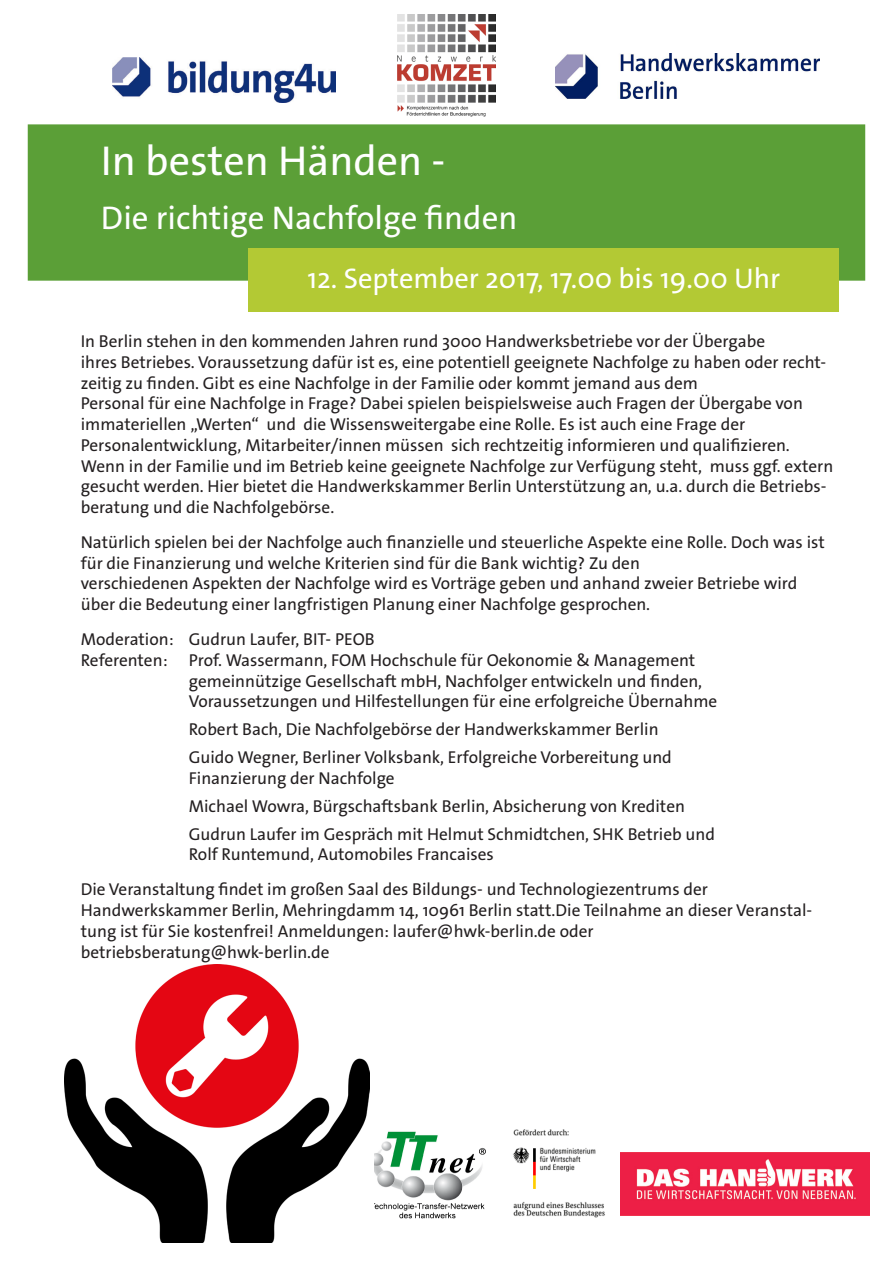
<style>
.page{position:relative;width:893px;height:1263px;background:#fff}
.page>*{position:absolute;margin:0;border:0;box-sizing:border-box;transform-origin:0 0}
.t1{font:42px "The Sans Os F";color:#fff}
.t2{font:33px "The Sans Os F";color:#fff}
.t3{font:28.5px "The Sans Os F";color:#fff}
.t4{font:17.25px/20.7px "The Sans Os F";color:#231f20}
</style>
<div class="page">
<div style="left:28px;top:124px;width:837px;height:157px;background:#5b9f37"></div>
<div style="left:249px;top:248px;width:590px;height:64px;background:#b3c934"></div>
<img style="left:113px;top:57px;width:223px;height:45px">
<img style="left:556px;top:54px;width:264px;height:44px">
<img style="left:513px;top:1129px;width:92px;height:89px">
<img style="left:397px;top:15px;width:99px;height:102px">
<img style="left:620px;top:1152px;width:250px;height:64px">
<img style="left:374px;top:1131px;width:112px;height:88px">
<img style="left:64px;top:965px;width:306px;height:278px">
<h1 class="t1" style="left:101px;top:134px;width:346px">In besten Händen -</h1>
<h2 class="t2" style="left:101px;top:197px;width:418px">Die richtige Nachfolge finden</h2>
<h3 class="t3" style="left:308px;top:260px;width:474px">12. September 2017, 17.00 bis 19.00 Uhr</h3>
<p class="t4" style="left:81px;top:331px;width:754px">In Berlin stehen in den kommenden Jahren rund 3000 Handwerksbetriebe vor der Übergabe<br>ihres Betriebes. Voraussetzung dafür ist es, eine potentiell geeignete Nachfolge zu haben oder recht&shy;zeitig zu finden. Gibt es eine Nachfolge in der Familie oder kommt jemand aus dem<br>Personal für eine Nachfolge in Frage? Dabei spielen beispielsweise auch Fragen der Übergabe von immateriellen „Werten“ und die Wissensweitergabe eine Rolle. Es ist auch eine Frage der Personalentwicklung, Mitarbeiter/innen müssen sich rechtzeitig informieren und qualifizieren.<br>Wenn in der Familie und im Betrieb keine geeignete Nachfolge zur Verfügung steht, muss ggf. extern gesucht werden. Hier bietet die Handwerkskammer Berlin Unterstützung an, u.a. durch die Betriebs&shy;beratung und die Nachfolgebörse.</p>
<p class="t4" style="left:81px;top:532px;width:746px">Natürlich spielen bei der Nachfolge auch finanzielle und steuerliche Aspekte eine Rolle. Doch was ist für die Finanzierung und welche Kriterien sind für die Bank wichtig? Zu den<br>verschiedenen Aspekten der Nachfolge wird es Vorträge geben und anhand zweier Betriebe wird über die Bedeutung einer langfristigen Planung einer Nachfolge gesprochen.</p>
<p class="t4" style="left:81px;top:629px;width:295px">Moderation: Gudrun Laufer, BIT- PEOB</p>
<p class="t4" style="left:81px;top:650px;width:616px">Referenten: Prof. Wassermann, FOM Hochschule für Oekonomie &amp; Management</p>
<p class="t4" style="left:189px;top:671px;width:515px">gemeinnützige Gesellschaft mbH, Nachfolger entwickeln und finden,</p>
<p class="t4" style="left:189px;top:691px;width:530px">Voraussetzungen und Hilfestellungen für eine erfolgreiche Übernahme</p>
<p class="t4" style="left:189px;top:716px;width:485px;line-height:27.9px">Robert Bach, Die Nachfolgebörse der Handwerkskammer Berlin<br>Guido Wegner, Berliner Volksbank, Erfolgreiche Vorbereitung und</p>
<p class="t4" style="left:189px;top:764px;width:528px;line-height:27.9px">Finanzierung der Nachfolge<br>Michael Wowra, Bürgschaftsbank Berlin, Absicherung von Krediten<br>Gudrun Laufer im Gespräch mit Helmut Schmidtchen, SHK Betrieb und</p>
<p class="t4" style="left:81px;top:837px;width:629px;line-height:35.1px;text-indent:108px">Rolf Runtemund, Automobiles Francaises<br>Die Veranstaltung findet im großen Saal des Bildungs- und Technologiezentrums der</p>
<p class="t4" style="left:81px;top:900px;width:733px">Handwerkskammer Berlin, Mehringdamm 14, 10961 Berlin statt.Die Teilnahme an dieser Veranstal&shy;tung ist für Sie kostenfrei! Anmeldungen: laufer@hwk-berlin.de oder betriebsberatung@hwk-berlin.de</p>
</div>
